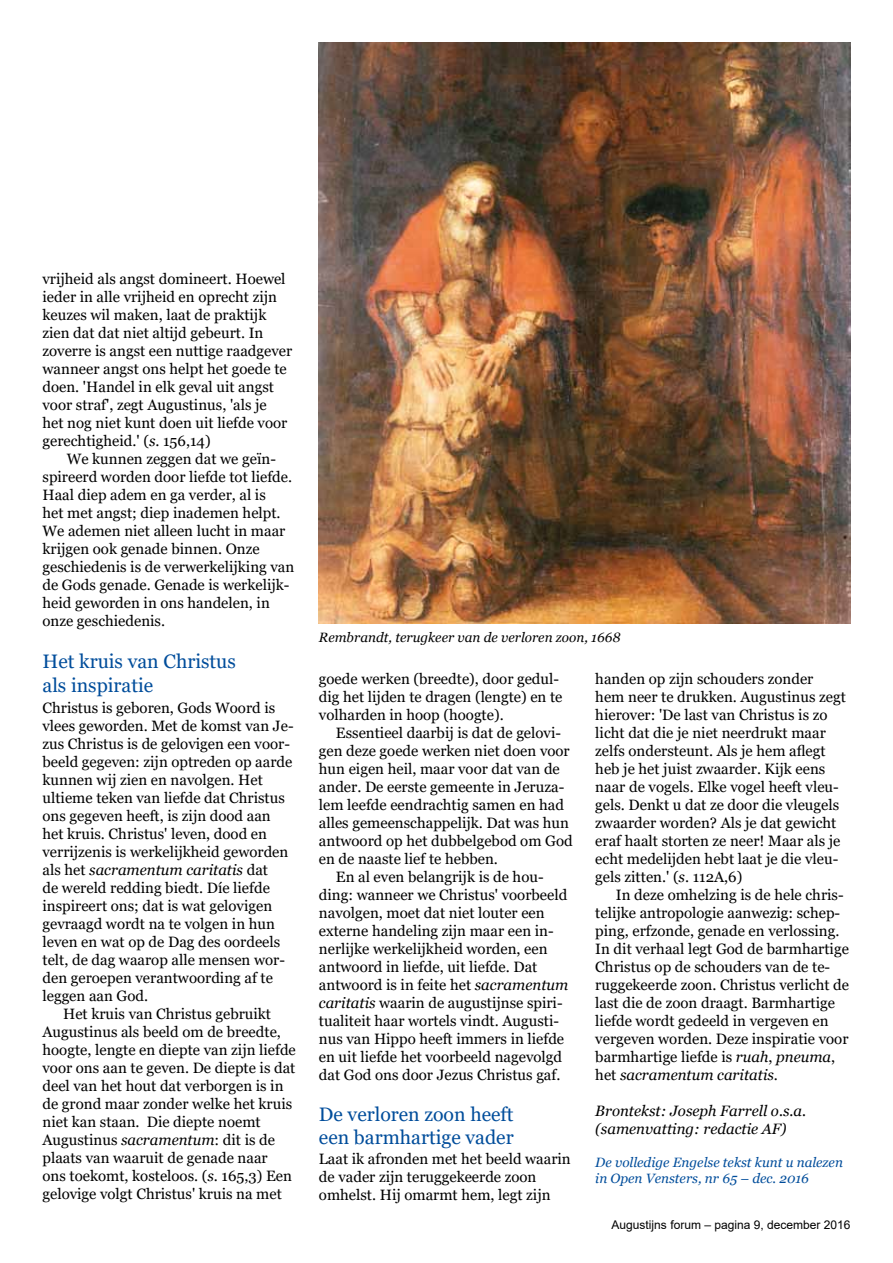
<style>
.page{position:relative;width:893px;height:1263px;background:#fff}
.page>*{position:absolute;margin:0;border:0;box-sizing:border-box;transform-origin:0 0}
.t1{font:19.5px/24px "Georgia";color:#004d9b}
.t2{font:15px/18px "Georgia";color:#000}
.t3{font:italic 15px/18px "Georgia";color:#000}
.t4{font:italic 13.5px/16.5px "Georgia";color:#004d9b}
.t5{font:italic 13.5px "Georgia";color:#000}
.t6{font:12px "Arial";color:#000}
.s1{font-style:italic}
</style>
<div class="page">
<img style="left:319px;top:43px;width:531px;height:580px">
<p class="t2" style="left:43px;top:270px;width:251px">vrijheid als angst domineert. Hoewel ieder in alle vrijheid en oprecht zijn keuzes wil maken, laat de praktijk zien dat dat niet altijd gebeurt. In zoverre is angst een nuttige raadgever wanneer angst ons helpt het goede te doen. 'Handel in elk geval uit angst voor straf', zegt Augustinus, 'als je<br>het nog niet kunt doen uit liefde voor gerechtigheid.' (<span class="s1">s</span>. 156,14)</p>
<p class="t2" style="left:43px;top:450px;width:253px;text-indent:24px">We kunnen zeggen dat we geïn&shy;spireerd worden door liefde tot liefde.<br>Haal diep adem en ga verder, al is<br>het met angst; diep inademen helpt.<br>We ademen niet alleen lucht in maar krijgen ook genade binnen. Onze geschiedenis is de verwerkelijking van de Gods genade. Genade is werkelijk&shy;heid geworden in ons handelen, in onze geschiedenis.</p>
<h1 class="t1" style="left:43px;top:650px;width:195px">Het kruis van Christus als inspiratie</h1>
<p class="t2" style="left:43px;top:699px;width:253px">Christus is geboren, Gods Woord is vlees geworden. Met de komst van Je&shy;zus Christus is de gelovigen een voor&shy;beeld gegeven: zijn optreden op aarde kunnen wij zien en navolgen. Het ultieme teken van liefde dat Christus ons gegeven heeft, is zijn dood aan het kruis. Christus' leven, dood en verrijzenis is werkelijkheid geworden als het <span class="s1">sacramentum caritatis</span> dat<br>de wereld redding biedt. Díe liefde inspireert ons; dat is wat gelovigen gevraagd wordt na te volgen in hun leven en wat op de Dag des oordeels telt, de dag waarop alle mensen wor&shy;den geroepen verantwoording af te leggen aan God.</p>
<p class="t2" style="left:43px;top:1005px;width:255px;text-indent:21px">Het kruis van Christus gebruikt Augustinus als beeld om de breedte, hoogte, lengte en diepte van zijn liefde voor ons aan te geven. De diepte is dat deel van het hout dat verborgen is in de grond maar zonder welke het kruis niet kan staan. Die diepte noemt Augustinus <span class="s1">sacramentum</span>: dit is de plaats van waaruit de genade naar<br>ons toekomt, kosteloos. (<span class="s1">s</span>. 165,3) Een gelovige volgt Christus' kruis na met</p>
<p class="t5" style="left:319px;top:628px;width:303px">Rembrandt, terugkeer van de verloren zoon, 1668</p>
<p class="t2" style="left:319px;top:670px;width:245px">goede werken (breedte), door gedul&shy;dig het lijden te dragen (lengte) en te volharden in hoop (hoogte).</p>
<p class="t2" style="left:336px;top:724px;width:227px">Essentieel daarbij is dat de gelovi-</p>
<p class="t2" style="left:319px;top:742px;width:252px">gen deze goede werken niet doen voor</p>
<p class="t2" style="left:319px;top:760px;width:242px">hun eigen heil, maar voor dat van de</p>
<p class="t2" style="left:319px;top:778px;width:247px">ander. De eerste gemeente in Jeruza-</p>
<p class="t2" style="left:319px;top:796px;width:247px">lem leefde eendrachtig samen en had</p>
<p class="t2" style="left:319px;top:814px;width:252px">alles gemeenschappelijk. Dat was hun</p>
<p class="t2" style="left:319px;top:832px;width:255px">antwoord op het dubbelgebod om God</p>
<p class="t2" style="left:319px;top:850px;width:181px">en de naaste lief te hebben.</p>
<p class="t2" style="left:336px;top:868px;width:209px">En al even belangrijk is de hou-</p>
<p class="t2" style="left:319px;top:886px;width:250px">ding: wanneer we Christus' voorbeeld</p>
<p class="t2" style="left:319px;top:904px;width:227px">navolgen, moet dat niet louter een</p>
<p class="t2" style="left:319px;top:922px;width:236px">externe handeling zijn maar een in-</p>
<p class="t2" style="left:319px;top:940px;width:230px">nerlijke werkelijkheid worden, een</p>
<p class="t2" style="left:319px;top:958px;width:220px">antwoord in liefde, uit liefde. Dat</p>
<p class="t2" style="left:319px;top:976px;width:251px">antwoord is in feite het <span class="s1">sacramentum</span></p>
<p class="t2" style="left:319px;top:994px;width:245px"><span class="s1">caritatis</span> waarin de augustijnse spiri-</p>
<p class="t2" style="left:319px;top:1012px;width:242px">tualiteit haar wortels vindt. Augusti-</p>
<p class="t2" style="left:319px;top:1030px;width:247px">nus van Hippo heeft immers in liefde</p>
<p class="t2" style="left:319px;top:1048px;width:245px">en uit liefde het voorbeeld nagevolgd</p>
<p class="t2" style="left:319px;top:1066px;width:243px">dat God ons door Jezus Christus gaf.</p>
<h1 class="t1" style="left:319px;top:1103px;width:196px;line-height:23.4px">De verloren zoon heeft een barmhartige vader</h1>
<p class="t2" style="left:319px;top:1150px;width:253px">Laat ik afronden met het beeld waarin de vader zijn teruggekeerde zoon omhelst. Hij omarmt hem, legt zijn</p>
<p class="t2" style="left:595px;top:670px;width:252px">handen op zijn schouders zonder hem neer te drukken. Augustinus zegt hierover: 'De last van Christus is zo licht dat die je niet neerdrukt maar zelfs ondersteunt. Als je hem aflegt heb je het juist zwaarder. Kijk eens naar de vogels. Elke vogel heeft vleu&shy;gels. Denkt u dat ze door die vleugels zwaarder worden? Als je dat gewicht eraf haalt storten ze neer! Maar als je echt medelijden hebt laat je die vleu&shy;gels zitten.' (<span class="s1">s</span>. 112A,6)</p>
<p class="t2" style="left:595px;top:886px;width:255px;text-indent:21px">In deze omhelzing is de hele chris&shy;telijke antropologie aanwezig: schep&shy;ping, erfzonde, genade en verlossing.<br>In dit verhaal legt God de barmhartige Christus op de schouders van de te&shy;ruggekeerde zoon. Christus verlicht de last die de zoon draagt. Barmhartige liefde wordt gedeeld in vergeven en vergeven worden. Deze inspiratie voor barmhartige liefde is <span class="s1">ruah</span>, <span class="s1">pneuma</span>, het <span class="s1">sacramentum caritatis</span>.</p>
<p class="t3" style="left:595px;top:1101px;width:212px">Brontekst: Joseph Farrell o.s.a. (samenvatting: redactie AF)</p>
<p class="t4" style="left:595px;top:1154px;width:249px">De volledige Engelse tekst kunt u nalezen in Open Vensters, nr 65 – dec. 2016</p>
<p class="t6" style="left:612px;top:1217px;width:240px">Augustijns forum – pagina 9, december 2016</p>
</div>
